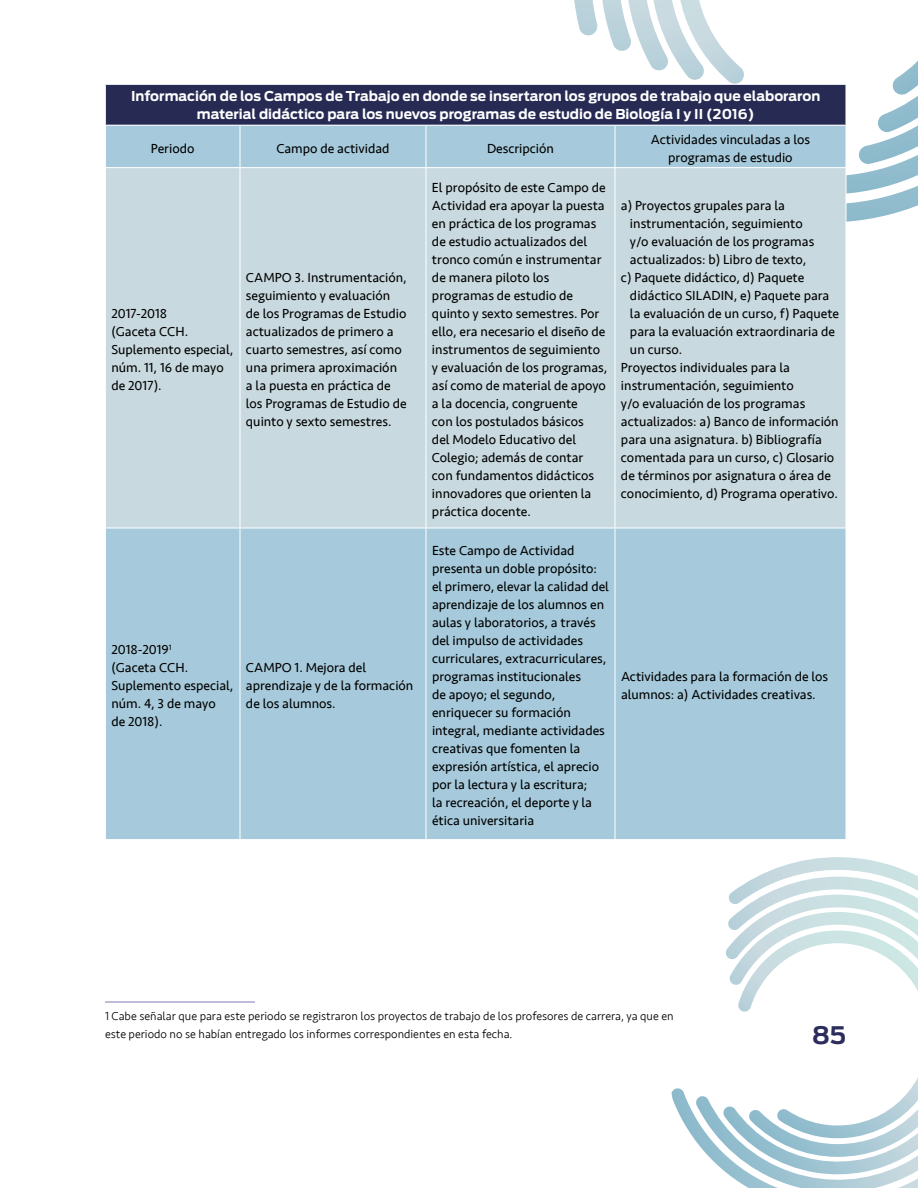
<style>
.page{position:relative;width:918px;height:1188px;background:#fff}
.page>*{position:absolute;margin:0;border:0;box-sizing:border-box;transform-origin:0 0}
.t1{font:700 24px "Antenna";color:#2c2d5d}
.t2{font:13.5px/18px "Seravek";color:#000}
.t3{font:700 13.5px/18px "Antenna";color:#fff;text-align:center}
.t4{font:300 12px/18px "Seravek";color:#000}
</style>
<div class="page">
<svg style="left:672px;top:857px;width:246px;height:331px"></svg>
<svg style="left:574px;top:0;width:344px;height:222px"></svg>
<div style="left:105px;top:84px;width:741px;height:41px;background:#272b54"></div>
<div style="left:106px;top:126px;width:740px;height:713px;background:#a6cadb"></div>
<div style="left:106px;top:168px;width:740px;height:360px;background:#c8d9df"></div>
<hr style="left:240px;top:168px;width:1px;height:360px;background:#fff">
<hr style="left:426px;top:168px;width:1px;height:360px;background:#fff">
<hr style="left:615px;top:168px;width:1px;height:360px;background:#fff">
<hr style="left:240px;top:528px;width:1px;height:311px;background:#fff">
<hr style="left:426px;top:528px;width:1px;height:311px;background:#fff">
<hr style="left:615px;top:528px;width:1px;height:311px;background:#fff">
<hr style="left:240px;top:126px;width:1px;height:41px;background:#fff">
<hr style="left:426px;top:126px;width:1px;height:41px;background:#fff">
<hr style="left:615px;top:126px;width:1px;height:41px;background:#fff">
<hr style="left:846px;top:168px;width:1px;height:360px;background:#fff">
<hr style="left:105px;top:528px;width:135px;height:1px;background:#fff">
<hr style="left:240px;top:528px;width:186px;height:1px;background:#fff">
<hr style="left:426px;top:528px;width:189px;height:1px;background:#fff">
<hr style="left:615px;top:528px;width:231px;height:1px;background:#fff">
<hr style="left:105px;top:84px;width:135px;height:1px;background:#fff">
<hr style="left:105px;top:85px;width:1px;height:40px;background:#fff">
<hr style="left:240px;top:84px;width:186px;height:1px;background:#fff">
<hr style="left:426px;top:84px;width:189px;height:1px;background:#fff">
<hr style="left:615px;top:84px;width:231px;height:1px;background:#fff">
<hr style="left:846px;top:85px;width:1px;height:40px;background:#fff">
<hr style="left:426px;top:125px;width:189px;height:1px;background:#fff">
<hr style="left:615px;top:125px;width:231px;height:1px;background:#fff">
<hr style="left:846px;top:126px;width:1px;height:41px;background:#fff">
<hr style="left:105px;top:167px;width:135px;height:1px;background:#fff">
<hr style="left:240px;top:167px;width:186px;height:1px;background:#fff">
<hr style="left:426px;top:167px;width:189px;height:1px;background:#fff">
<hr style="left:615px;top:167px;width:231px;height:1px;background:#fff">
<hr style="left:105px;top:1002px;width:150px;height:1px;background:#817cb9">
<p class="t3" style="left:131px;top:87px;width:691px">Información de los Campos de Trabajo en donde se insertaron los grupos de trabajo que elaboraron material didáctico para los nuevos programas de estudio de Biología I y II (2016)</p>
<p class="t2" style="left:151px;top:139px;width:45px">Periodo</p>
<p class="t2" style="left:276px;top:139px;width:115px">Campo de actividad</p>
<p class="t2" style="left:487px;top:139px;width:68px">Descripción</p>
<p class="t2" style="left:651px;top:130px;width:161px;text-align:center">Actividades vinculadas a los programas de estudio</p>
<p class="t2" style="left:111px;top:305px;width:123px">2017-2018<br>(Gaceta CCH.<br>Suplemento especial, núm. 11, 16 de mayo de 2017).</p>
<p class="t2" style="left:246px;top:269px;width:162px">CAMPO 3. Instrumentación, seguimiento y evaluación de los Programas de Estudio actualizados de primero a cuarto semestres, así como una primera aproximación a la puesta en práctica de los Programas de Estudio de quinto y sexto semestres.</p>
<p class="t2" style="left:111px;top:640px;width:123px">2018-2019<sup>1<br></sup>(Gaceta CCH.<br>Suplemento especial, núm. 4, 3 de mayo<br>de 2018).</p>
<p class="t2" style="left:246px;top:659px;width:169px">CAMPO 1. Mejora del aprendizaje y de la formación de los alumnos.</p>
<p class="t2" style="left:432px;top:178px;width:177px">El propósito de este Campo de<br>Actividad era apoyar la puesta en práctica de los programas de estudio actualizados del tronco común e instrumentar de manera piloto los programas de estudio de quinto y sexto semestres. Por ello, era necesario el diseño de instrumentos de seguimiento y evaluación de los programas, así como de material de apoyo a la docencia, congruente<br>con los postulados básicos<br>del Modelo Educativo del<br>Colegio; además de contar con fundamentos didácticos innovadores que orienten la práctica docente.</p>
<p class="t2" style="left:432px;top:542px;width:178px">Este Campo de Actividad presenta un doble propósito: el primero, elevar la calidad del aprendizaje de los alumnos en aulas y laboratorios, a través del impulso de actividades curriculares, extracurriculares, programas institucionales<br>de apoyo; el segundo, enriquecer su formación integral, mediante actividades creativas que fomenten la expresión artística, el aprecio por la lectura y la escritura;<br>la recreación, el deporte y la ética universitaria</p>
<p class="t2" style="left:621px;top:196px;width:165px">a) Proyectos grupales para la</p>
<p class="t2" style="left:630px;top:214px;width:174px">instrumentación, seguimiento</p>
<p class="t2" style="left:630px;top:232px;width:186px">y/o evaluación de los programas</p>
<p class="t2" style="left:630px;top:250px;width:178px">actualizados: b) Libro de texto,</p>
<p class="t2" style="left:621px;top:268px;width:185px">c) Paquete didáctico, d) Paquete</p>
<p class="t2" style="left:630px;top:286px;width:201px">didáctico SILADIN, e) Paquete para</p>
<p class="t2" style="left:630px;top:304px;width:211px">la evaluación de un curso, f) Paquete</p>
<p class="t2" style="left:630px;top:322px;width:206px">para la evaluación extraordinaria de</p>
<p class="t2" style="left:630px;top:340px;width:54px">un curso.</p>
<p class="t2" style="left:621px;top:358px;width:170px">Proyectos individuales para la</p>
<p class="t2" style="left:621px;top:376px;width:174px">instrumentación, seguimiento</p>
<p class="t2" style="left:621px;top:394px;width:186px">y/o evaluación de los programas</p>
<p class="t2" style="left:621px;top:412px;width:219px">actualizados: a) Banco de información</p>
<p class="t2" style="left:621px;top:430px;width:202px">para una asignatura. b) Bibliografía</p>
<p class="t2" style="left:621px;top:448px;width:215px">comentada para un curso, c) Glosario</p>
<p class="t2" style="left:621px;top:466px;width:211px">de términos por asignatura o área de</p>
<p class="t2" style="left:621px;top:484px;width:219px">conocimiento, d) Programa operativo.</p>
<p class="t2" style="left:621px;top:667px;width:209px">Actividades para la formación de los alumnos: a) Actividades creativas.</p>
<p class="t4" style="left:105px;top:1007px;width:570px">1 Cabe señalar que para este periodo se registraron los proyectos de trabajo de los profesores de carrera, ya que en este periodo no se habían entregado los informes correspondientes en esta fecha.</p>
<h1 class="t1" style="left:812px;top:1021px;width:35px">85</h1>
</div>
